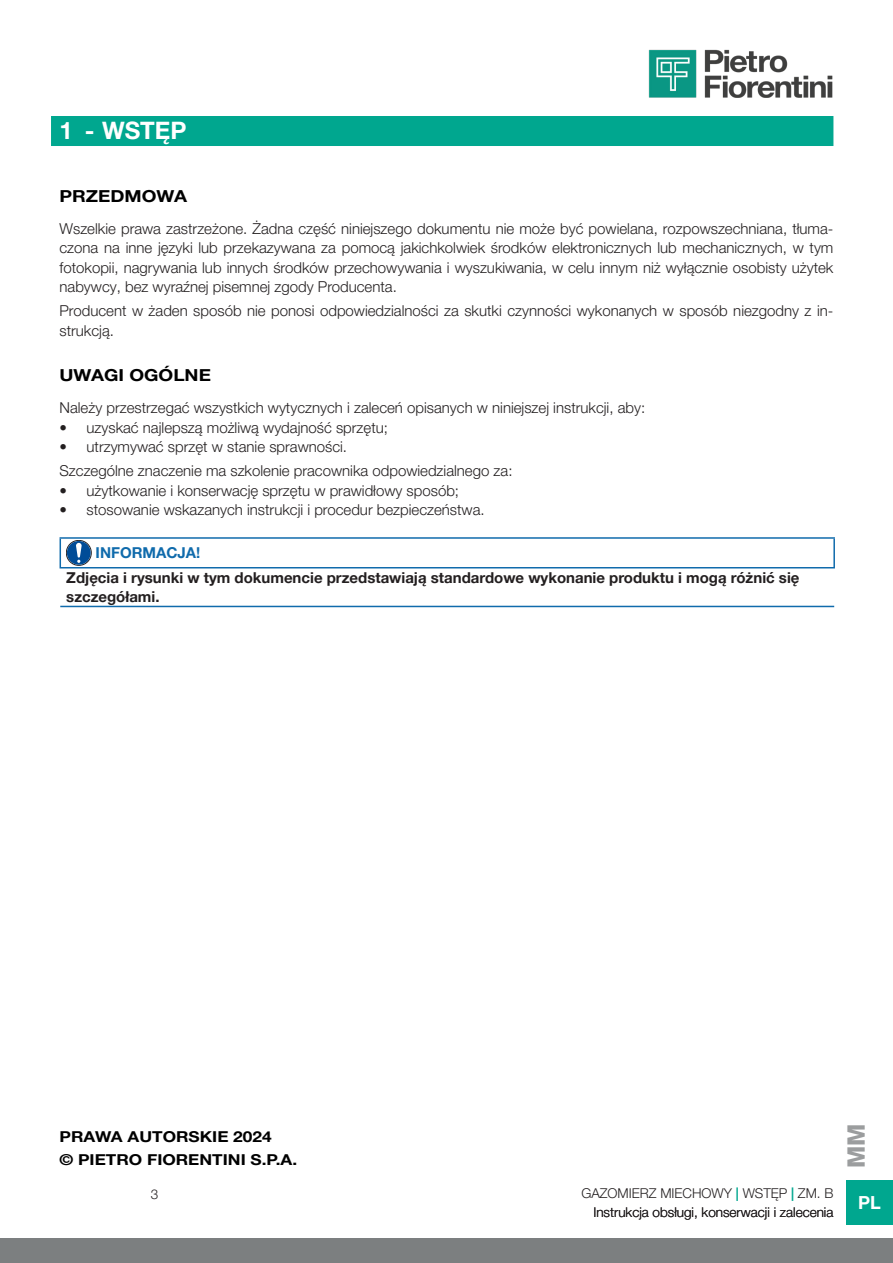
<style>
.page{position:relative;width:893px;height:1263px;background:#fff}
.page>*{position:absolute;margin:0;border:0;box-sizing:border-box;transform-origin:0 0}
.t1{font:700 24px "Helvetica Neue LT Pro";color:#fff}
.t2{font:800 24px "Helvetica Neue LT Pro";color:#9b9d9e}
.t3{font:700 18px "Helvetica Neue LT Pro";color:#fff}
.Titoletto_75_Bold_Maiuscolo_11_Sx_Nero{font:700 16.5px "Helvetica Neue LT Pro";color:#000;scale:1.15 1}
.Corpo_Testo_Helvetica_Neue_LT_Pro_45_Lig{font:300 15px/19.5px "Helvetica Neue LT Pro";color:#231f20;text-align:justify}
.Helvetica_Neue_LT_Pro_75_Bold_10_Sx_Nero{font:700 15px/19.5px "Helvetica Neue LT Pro";color:#231f20}
.Titoletto_75_Bold_11_Sx_Nero{font:700 15px "Helvetica Neue LT Pro";color:#000;scale:1.15 1}
.Helvetica_Neue_LT_Pro_55_Roman_12_Centr_{font:700 15px "Helvetica Neue LT Pro";color:#000;scale:1.15 1}
.Helvetica_Neue_LT_Pro_75_Bold_10_Sx_AVVI{font:700 15px "Helvetica Neue LT Pro";color:#106bac}
.Testo_pagina_sinistra{font:300 13.5px "Helvetica Neue LT Pro";color:#231f20}
.s1{font-weight:700;color:#00a78f}
</style>
<div class="page">
<div style="left:0;top:1238px;width:893px;height:25px;background:#7c7f80"></div>
<div style="left:846px;top:1180px;width:47px;height:45px;background:#00a78f"></div>
<img style="left:648px;top:49px;width:185px;height:49px">
<hr style="left:60px;top:606px;width:774px;height:1px;background:#106bac">
<hr style="left:60px;top:537px;width:775px;height:2px;background:#106bac">
<svg style="left:60px;top:539px;width:1px;height:28px"></svg>
<hr style="left:833px;top:539px;width:2px;height:28px;background:#106bac">
<hr style="left:60px;top:567px;width:775px;height:1px;background:#106bac">
<svg style="left:66px;top:540px;width:25px;height:25px"></svg>
<div style="left:66px;top:540px;width:25px;height:25px;border:1px solid #231f20;border-radius:50%"></div>
<div style="left:67px;top:541px;width:24px;height:24px;background:#004c97;border-radius:50%"></div>
<svg style="left:76px;top:543px;width:6px;height:20px"></svg>
<div style="left:51px;top:116px;width:782px;height:30px;background:#00a78f"></div>
<p class="t1" style="left:60px;top:116px;width:128px">1 - WSTĘP</p>
<p class="Titoletto_75_Bold_Maiuscolo_11_Sx_Nero" style="left:60px;top:186px;width:112px">PRZEDMOWA</p>
<p class="Corpo_Testo_Helvetica_Neue_LT_Pro_45_Lig" style="left:60px;top:219px;width:775px">Wszelkie prawa zastrzeżone. Żadna część niniejszego dokumentu nie może być powielana, rozpowszechniana, tłuma&shy;czona na inne języki lub przekazywana za pomocą jakichkolwiek środków elektronicznych lub mechanicznych, w tym fotokopii, nagrywania lub innych środków przechowywania i wyszukiwania, w celu innym niż wyłącznie osobisty użytek nabywcy, bez wyraźnej pisemnej zgody Producenta.</p>
<p class="Corpo_Testo_Helvetica_Neue_LT_Pro_45_Lig" style="left:60px;top:301px;width:775px">Producent w żaden sposób nie ponosi odpowiedzialności za skutki czynności wykonanych w sposób niezgodny z in&shy;strukcją.</p>
<p class="Titoletto_75_Bold_Maiuscolo_11_Sx_Nero" style="left:60px;top:365px;width:133px">UWAGI OGÓLNE</p>
<p class="Corpo_Testo_Helvetica_Neue_LT_Pro_45_Lig" style="left:60px;top:398px;width:587px">Należy przestrzegać wszystkich wytycznych i zaleceń opisanych w niniejszej instrukcji, aby:</p>
<p class="Corpo_Testo_Helvetica_Neue_LT_Pro_45_Lig" style="left:60px;top:417px;width:330px">• uzyskać najlepszą możliwą wydajność sprzętu;</p>
<p class="Corpo_Testo_Helvetica_Neue_LT_Pro_45_Lig" style="left:60px;top:437px;width:289px">• utrzymywać sprzęt w stanie sprawności.</p>
<p class="Corpo_Testo_Helvetica_Neue_LT_Pro_45_Lig" style="left:60px;top:461px;width:454px">Szczególne znaczenie ma szkolenie pracownika odpowiedzialnego za:</p>
<p class="Corpo_Testo_Helvetica_Neue_LT_Pro_45_Lig" style="left:60px;top:480px;width:401px">• użytkowanie i konserwację sprzętu w prawidłowy sposób;</p>
<p class="Corpo_Testo_Helvetica_Neue_LT_Pro_45_Lig" style="left:60px;top:500px;width:427px">• stosowanie wskazanych instrukcji i procedur bezpieczeństwa.</p>
<p class="Helvetica_Neue_LT_Pro_75_Bold_10_Sx_AVVI" style="left:96px;top:543px;width:106px">INFORMACJA!</p>
<p class="Helvetica_Neue_LT_Pro_75_Bold_10_Sx_Nero" style="left:66px;top:567px;width:735px">Zdjęcia i rysunki w tym dokumencie przedstawiają standardowe wykonanie produktu i mogą różnić się szczegółami.</p>
<p class="Helvetica_Neue_LT_Pro_55_Roman_12_Centr_" style="left:60px;top:1128px;width:186px">PRAWA AUTORSKIE 2024</p>
<p class="Titoletto_75_Bold_11_Sx_Nero" style="left:60px;top:1150px;width:208px">© PIETRO FIORENTINI S.p.A.</p>
<p class="Testo_pagina_sinistra" style="left:151px;top:1185px;width:9px">3</p>
<p class="Testo_pagina_sinistra" style="left:581px;top:1185px;width:254px">Gazomierz miechowy <span class="s1">|</span> WSTĘP <span class="s1">|</span> ZM. B</p>
<p class="Testo_pagina_sinistra" style="left:593px;top:1204px;width:242px">Instrukcja obsługi, konserwacji i zalecenia</p>
<h1 class="t2" style="left:842px;top:1168px;width:46px;rotate:-90deg">MM</h1>
<p class="t3" style="left:858px;top:1191px;width:24px">PL</p>
</div>
